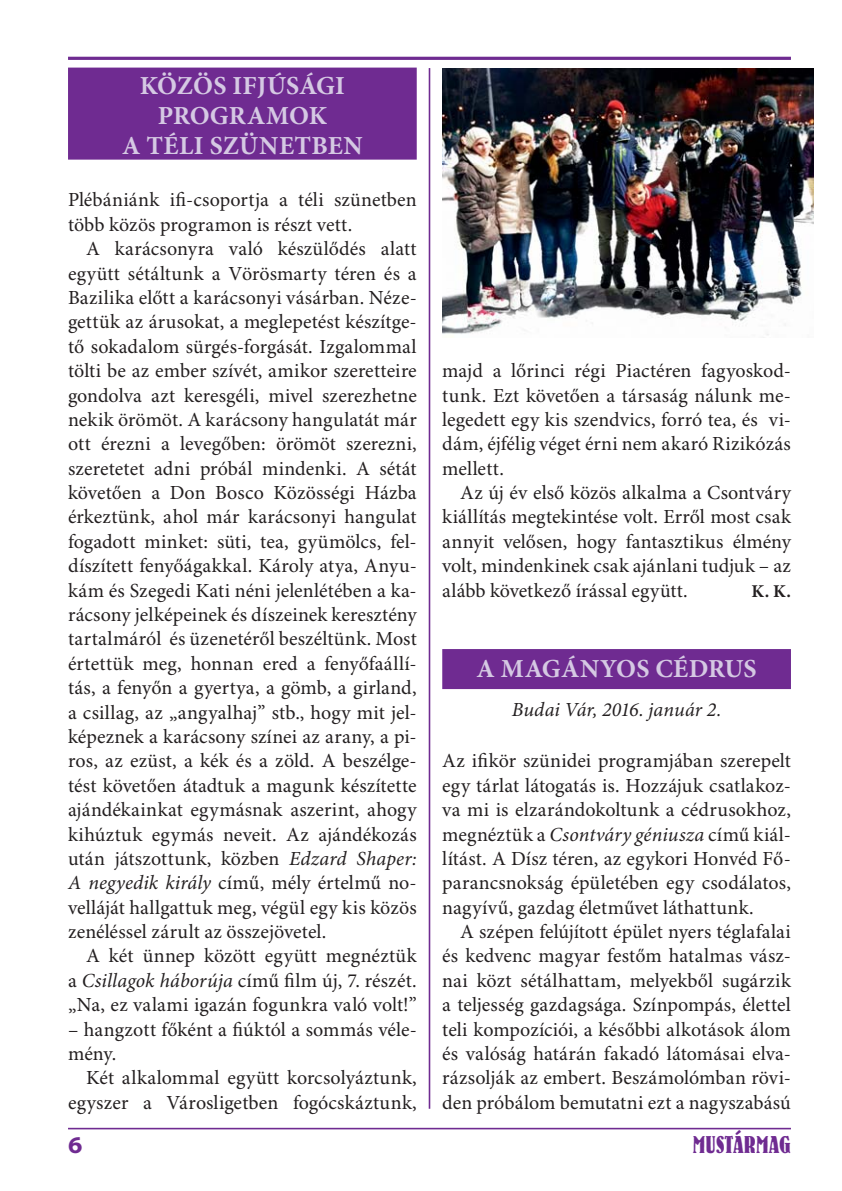
<style>
.page{position:relative;width:842px;height:1191px;background:#fff}
.page>*{position:absolute;margin:0;border:0;box-sizing:border-box;transform-origin:0 0}
.t1{font:700 26px/30px "Minion Pro";letter-spacing:.005em;color:#d5c9e3;text-align:center}
.t2{font:24px "H Bernhard Condensed Bold";letter-spacing:.005em;color:#6f2b91}
.t3{font:700 semi-expanded 24px "Myriad Pro";color:#6f2b91}
.t4{font:20px/24.4px "Minion Pro";letter-spacing:.01em;color:#231f20;text-align:justify}
.t5{font:italic 20px "Minion Pro";color:#231f20}
.t6{font:700 18px "Minion Pro";color:#231f20}
.s1{font-style:italic}
</style>
<div class="page">
<hr style="left:429px;top:68px;width:1px;height:1040px;background:#6f2b91">
<img style="left:442px;top:68px;width:372px;height:267px">
<hr style="left:68px;top:1127px;width:723px;height:2px;background:#6f2b91">
<div style="left:68px;top:68px;width:349px;height:92px;background:#6f2b91"></div>
<div style="left:442px;top:649px;width:349px;height:40px;background:#6f2b91"></div>
<hr style="left:68px;top:57px;width:723px;height:3px;background:#6f2b91">
<h1 class="t1" style="left:122px;top:73px;width:242px">KÖZÖS IFJÚSÁGI<br>PROGRAMOK<br>A TÉLI SZÜNETBEN</h1>
<p class="t4" style="left:68px;top:190px;width:350px">Plébániánk ifi-csoportja a téli szünetben több közös programon is részt vett.</p>
<p class="t4" style="left:68px;top:238px;width:350px;text-indent:18px">A karácsonyra való készülődés alatt együtt sétáltunk a Vörösmarty téren és a Bazilika előtt a karácsonyi vásárban. Néze&shy;gettük az árusokat, a meglepetést készítge&shy;tő sokadalom sürgés-forgását. Izgalommal tölti be az ember szívét, amikor szeretteire gondolva azt keresgéli, mivel szerezhetne nekik örömöt. A karácsony hangulatát már ott érezni a levegőben: örömöt szerezni, szeretetet adni próbál mindenki. A sétát követően a Don Bosco Közösségi Házba érkeztünk, ahol már karácsonyi hangulat fogadott minket: süti, tea, gyümölcs, fel&shy;díszített fenyőágakkal. Károly atya, Anyu&shy;kám és Szegedi Kati néni jelenlétében a ka&shy;rácsony jelképeinek és díszeinek keresztény tartalmáról és üzenetéről beszéltünk. Most értettük meg, honnan ered a fenyőfaállí&shy;tás, a fenyőn a gyertya, a gömb, a girland, a csillag, az „angyalhaj” stb., hogy mit jel&shy;képeznek a karácsony színei az arany, a pi&shy;ros, az ezüst, a kék és a zöld. A beszélge&shy;tést követően átadtuk a magunk készítette ajándékainkat egymásnak aszerint, ahogy kihúztuk egymás neveit. Az ajándékozás után játszottunk, közben <span class="s1">Edzard Shaper:<br>A negyedik király</span> című, mély értelmű no&shy;velláját hallgattuk meg, végül egy kis közös zenéléssel zárult az összejövetel.</p>
<p class="t4" style="left:68px;top:945px;width:350px;text-indent:18px">A két ünnep között együtt megnéztük a <span class="s1">Csillagok háborúja</span> című film új, 7. részét. „Na, ez valami igazán fogunkra való volt!”</p>
<p class="t4" style="left:68px;top:1018px;width:350px">– hangzott főként a fiúktól a sommás véle&shy;mény.</p>
<p class="t4" style="left:68px;top:1067px;width:350px;text-align:right">Két alkalommal együtt korcsolyáztunk, egyszer a Városligetben fogócskáztunk,</p>
<p class="t4" style="left:442px;top:360px;width:350px">majd a lőrinci régi Piactéren fagyoskod&shy;tunk. Ezt követően a társaság nálunk me&shy;legedett egy kis szendvics, forró tea, és vi&shy;dám, éjfélig véget érni nem akaró Rizikózás mellett.</p>
<p class="t4" style="left:442px;top:482px;width:350px;text-indent:18px">Az új év első közös alkalma a Csontváry kiállítás megtekintése volt. Erről most csak annyit velősen, hogy fantasztikus élmény volt, mindenkinek csak ajánlani tudjuk – az alább következő írással együtt.</p>
<p class="t6" style="left:751px;top:583px;width:41px">K. K.</p>
<h1 class="t1" style="left:477px;top:656px;width:281px">A MAGÁNYOS CÉDRUS</h1>
<p class="t5" style="left:512px;top:701px;width:211px">Budai Vár, 2016. január 2.</p>
<p class="t4" style="left:442px;top:750px;width:350px">Az ifikör szünidei programjában szerepelt egy tárlat látogatás is. Hozzájuk csatlakoz&shy;va mi is elzarándokoltunk a cédrusokhoz, megnéztük a <span class="s1">Csontváry géniusza</span> című kiál&shy;lítást. A Dísz téren, az egykori Honvéd Fő&shy;parancsnokság épületében egy csodálatos, nagyívű, gazdag életművet láthattunk.</p>
<p class="t4" style="left:442px;top:921px;width:350px;text-indent:18px">A szépen felújított épület nyers téglafalai és kedvenc magyar festőm hatalmas vász&shy;nai közt sétálhattam, melyekből sugárzik a teljesség gazdagsága. Színpompás, élettel teli kompozíciói, a későbbi alkotások álom és valóság határán fakadó látomásai elva&shy;rázsolják az embert. Beszámolómban rövi&shy;den próbálom bemutatni ezt a nagyszabású</p>
<p class="t3" style="left:68px;top:1135px;width:16px">6</p>
<p class="t2" style="left:693px;top:1135px;width:100px">MUSTÁRMAG</p>
</div>
